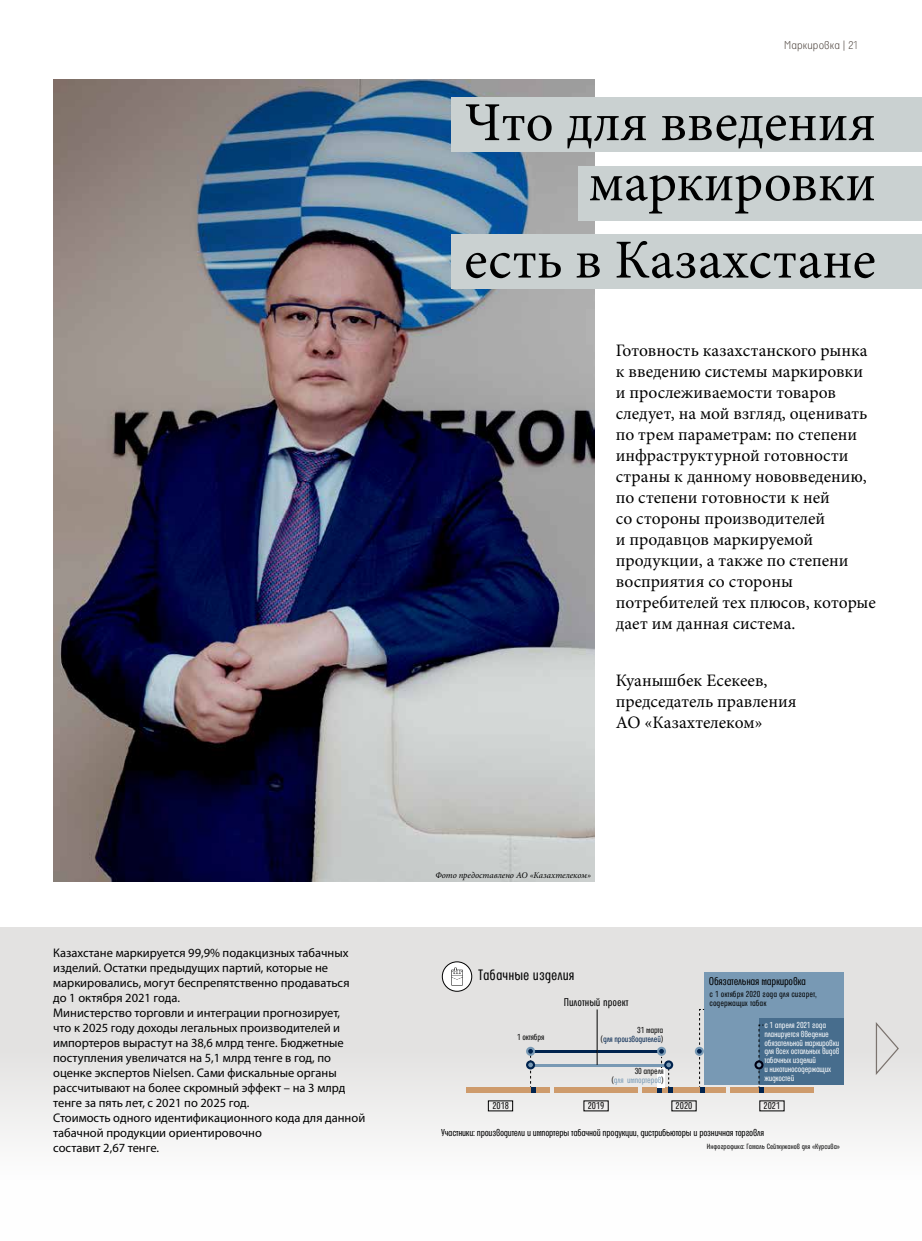
<style>
.page{position:relative;width:922px;height:1241px;background:#fff}
.page>*{position:absolute;margin:0;border:0;box-sizing:border-box;transform-origin:0 0}
.t1{font:55px "Minion Pro";color:#000}
.t2{font:17.5px/21px "Minion Pro";color:#000}
.t3{font:15px "Parangon 310 C";color:#000}
.t4{font:12.5px/15px "Myriad Pro";color:#000}
.t5{font:11.25px "Parangon 310 C";letter-spacing:-.025em;color:#000}
.t6{font:11.25px "Parangon 310 C";color:#000}
.t7{font:11.25px "Parangon 220 C";letter-spacing:.01em;color:#3c322b}
.t8{font:10px "Parangon 310 C";letter-spacing:-.025em;color:#000}
.t9{font:8.75px/8.8px "Parangon 310 C";letter-spacing:-.025em;color:#fff}
.t10{font:8.75px/8.8px "Parangon 310 C";color:#000}
.t11{font:italic 8.75px "Minion Pro";color:#000}
.t12{font:8.75px/8.8px "Parangon 310 C";letter-spacing:-.02em;color:#00234e;text-align:right}
.t13{font:8.75px/8.8px "Parangon 310 C";letter-spacing:-.02em;color:#7899b4;text-align:right}
.t14{font:8.75px "Parangon 310 C";letter-spacing:-.02em;color:#000}
.t15{font:7.5px "Parangon 310 C";color:#000}
.s1{color:#000}
</style>
<div class="page">
<img style="left:53px;top:80px;width:541px;height:801px">
<div style="left:0;top:926px;width:921px;height:314px;background:linear-gradient(to bottom,#dad9d8,#fff)"></div>
<svg style="left:875px;top:1020px;width:24px;height:56px"></svg>
<div style="left:704px;top:971px;width:139px;height:113px;background:#7899b4"></div>
<hr style="left:530px;top:1049px;width:128px;height:3px;background:#00234e">
<svg style="left:526px;top:1046px;width:9px;height:9px"></svg>
<svg style="left:657px;top:1046px;width:9px;height:9px"></svg>
<div style="left:554px;top:1087px;width:83px;height:5px;background:#ce9b6c"></div>
<div style="left:466px;top:1087px;width:83px;height:5px;background:#ce9b6c"></div>
<div style="left:642px;top:1087px;width:83px;height:5px;background:#ce9b6c"></div>
<svg style="left:694px;top:1046px;width:9px;height:9px"></svg>
<svg style="left:442px;top:961px;width:29px;height:30px"></svg>
<div style="left:442px;top:961px;width:30px;height:30px;border:1px solid #000;border-radius:50%"></div>
<svg style="left:696px;top:1008px;width:8px;height:84px"></svg>
<div style="left:730px;top:1087px;width:83px;height:5px;background:#ce9b6c"></div>
<hr style="left:530px;top:1063px;width:138px;height:3px;background:#7899b4">
<div style="left:526px;top:1060px;width:9px;height:9px;background:#00234e;border-radius:50%"></div>
<svg style="left:528px;top:1048px;width:7px;height:44px"></svg>
<div style="left:758px;top:1017px;width:85px;height:67px;background:#476d8d"></div>
<svg style="left:451px;top:967px;width:11px;height:18px"></svg>
<svg style="left:656px;top:1048px;width:17px;height:44px"></svg>
<svg style="left:756px;top:1024px;width:7px;height:68px"></svg>
<div style="left:657px;top:1068px;width:7px;height:19px;background:#fff"></div>
<hr style="left:596px;top:1009px;width:1px;height:55px;background:#000">
<div style="left:451px;top:97px;width:470px;height:55px;background:#cad1d1"></div>
<div style="left:578px;top:166px;width:343px;height:54px;background:#cad1d1"></div>
<div style="left:451px;top:234px;width:470px;height:54px;background:#cad1d1"></div>
<p class="t4" style="left:53px;top:944px;width:313px">Казахстане маркируется 99,9% подакцизных табачных изделий. Остатки предыдущих партий, которые не маркировались, могут беспрепятственно продаваться до 1 октября 2021 года.<br>Министерство торговли и интеграции прогнозирует,<br>что к 2025 году доходы легальных производителей и импортеров вырастут на 38,6 млрд тенге. Бюджетные поступления увеличатся на 5,1 млрд тенге в год, по оценке экспертов Nielsen. Сами фискальные органы рассчитывают на более скромный эффект – на 3 млрд тенге за пять лет, с 2021 по 2025 год.<br>Стоимость одного идентификационного кода для данной табачной продукции ориентировочно<br>составит 2,67 тенге.</p>
<p class="t7" style="left:784px;top:39px;width:75px">Маркировка | 21</p>
<h1 class="t1" style="left:464px;top:86px;width:412px">Что для введения</h1>
<h1 class="t1" style="left:588px;top:146px;width:289px">маркировки</h1>
<h1 class="t1" style="left:464px;top:223px;width:413px">есть в Казахстане</h1>
<p class="t2" style="left:615px;top:339px;width:261px">Готовность казахстанского рынка к введению системы маркировки и прослеживаемости товаров следует, на мой взгляд, оценивать по трем параметрам: по степени инфраструктурной готовности страны к данному нововведению, по степени готовности к ней<br>со стороны производителей<br>и продавцов маркируемой продукции, а также по степени восприятия со стороны потребителей тех плюсов, которые дает им данная система.</p>
<h2 class="t2" style="left:615px;top:670px;width:182px">Куанышбек Есекеев, председатель правления<br>АО «Казахтелеком»</h2>
<p class="t11" style="left:435px;top:869px;width:157px">Фото предоставлено АО «Казахтелеком»</p>
<p class="t3" style="left:478px;top:967px;width:98px">Табачные изделия</p>
<p class="t6" style="left:563px;top:996px;width:66px">Пилотный проект</p>
<p class="t14" style="left:517px;top:1032px;width:29px">1 октября</p>
<p class="t12" style="left:600px;top:1026px;width:64px"><span class="s1">31 марта<br>(</span>для производителей<span class="s1">)</span></p>
<p class="t13" style="left:611px;top:1067px;width:54px"><span class="s1">30 апреля<br>(</span>для импортеров<span class="s1">)</span></p>
<p class="t8" style="left:492px;top:1100px;width:18px">2018</p>
<p class="t8" style="left:587px;top:1100px;width:18px">2019</p>
<p class="t8" style="left:675px;top:1100px;width:18px">2020</p>
<p class="t5" style="left:708px;top:974px;width:99px">Обязательная маркировка</p>
<p class="t10" style="left:709px;top:989px;width:109px">с 1 октября 2020 года для сигарет, содержащих табак</p>
<p class="t9" style="left:764px;top:1020px;width:76px">с 1 апреля 2021 года планируется введение обязательной маркировки для всех остальных видов табачных изделий<br>и никотиносодержащих жидкостей</p>
<p class="t8" style="left:763px;top:1100px;width:18px">2021</p>
<p class="t8" style="left:441px;top:1127px;width:324px">Участники: производители и импортеры табачной продукции, дистрибьюторы и розничная торговля</p>
<p class="t15" style="left:706px;top:1142px;width:135px">Инфографика: Гамаль Сейткужанов для «Курсива»</p>
</div>
